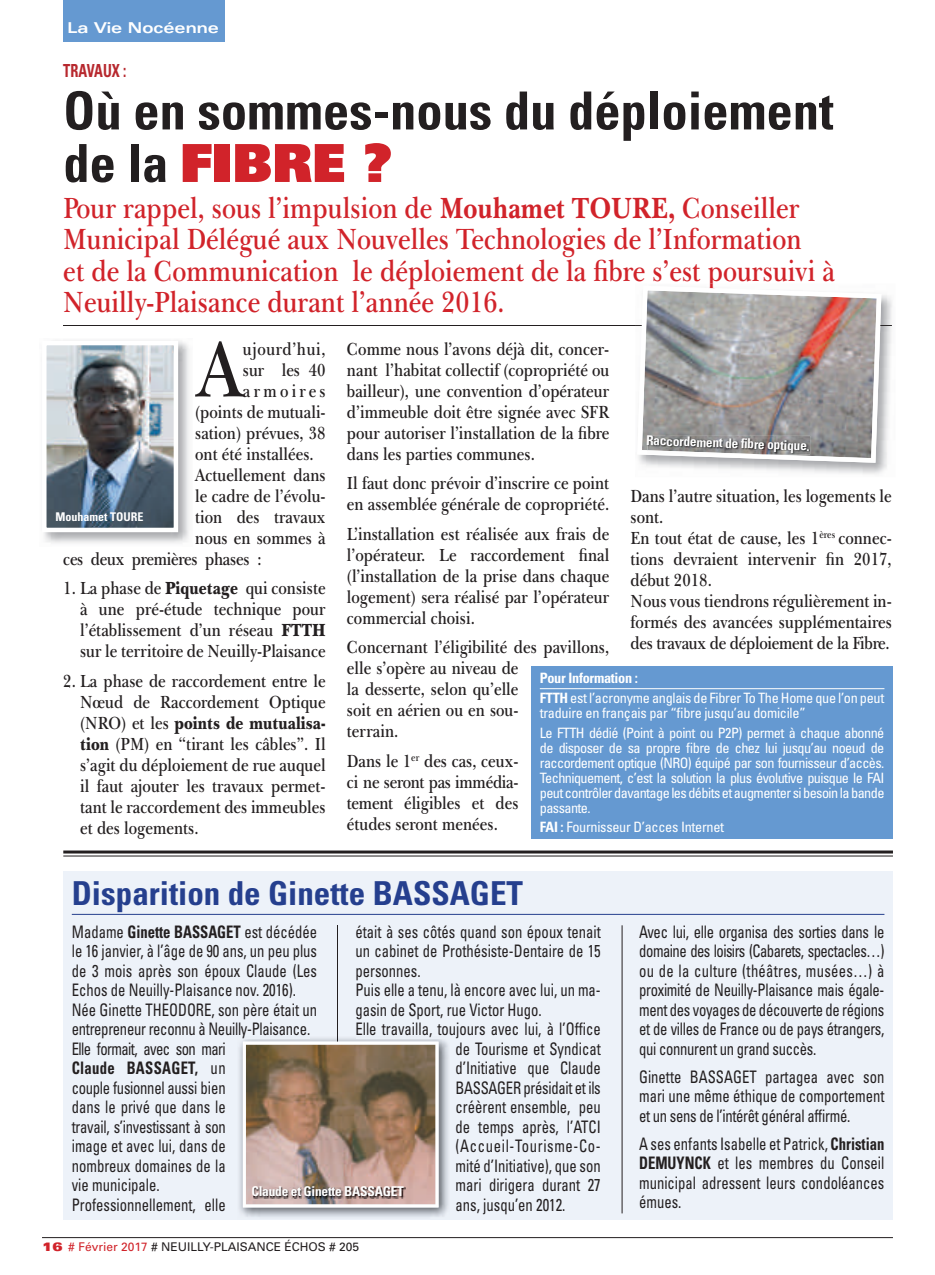
<style>
.page{position:relative;width:935px;height:1275px;background:#fff}
.page>*{position:absolute;margin:0;border:0;box-sizing:border-box;transform-origin:0 0}
.t1{font:600 80.55px "New Baskerville IT Cby BT";color:#231f20;scale:.85 1}
.t2{font:700 condensed 52.5px/52.5px "Univers";color:#231f20}
.t3{font:700 condensed 33px "Univers";color:#253f8e}
.t4{font:600 30px/31.5px "New Baskerville IT Cby BT";color:#d1232a;scale:.85 1}
.t5{font:600 18px/21px "New Baskerville IT Cby BT";color:#231f20;text-align:justify;scale:.85 1}
.t6{font:600 18px "New Baskerville IT Cby BT";letter-spacing:-.02em;color:#231f20;scale:.85 1}
.t7{font:600 18px "New Baskerville IT Cby BT";letter-spacing:.04em;color:#231f20;scale:.85 1}
.t8{font:700 condensed 18px "Univers";color:#b7282e;scale:.8 1}
.t9{font:600 18px "New Baskerville IT Cby BT";letter-spacing:.21em;color:#231f20;scale:.85 1}
.t10{font:condensed 17.25px/19.5px "Univers";color:#231f20;text-align:justify;scale:.85 1}
.t11{font:condensed 17.25px "Univers";letter-spacing:-.02em;color:#231f20;scale:.85 1}
.t12{font:condensed 17.25px "Univers";letter-spacing:.045em;color:#231f20;scale:.85 1}
.t13{font:condensed 17.25px "Univers";color:#1e1b1f;scale:.85 1}
.t14{font:700 expanded 15px "Univers";color:#fff}
.t15{font:condensed 14.25px/15px "Univers";letter-spacing:-.02em;color:#fff}
.t16{font:condensed 14.25px/19.2px "Univers";letter-spacing:-.04em;color:#fff}
.t17{font:700 condensed 13.5px "Univers";letter-spacing:-.02em;color:#fff}
.t18{font:12px "Univers";color:#231f20}
.t19{font:700 condensed 12px "Univers";color:#fff}
.s1{font-weight:900;font-stretch:normal;color:#d1232a}
.s2{font-weight:700}
.s3{font-weight:900}
.s4{font-weight:900;font-stretch:expanded;color:#d1232a}
.s5{color:#d1232a}
</style>
<div class="page">
<hr style="left:42px;top:1237px;width:850px;height:1px;background:#231f20">
<div style="left:63px;top:0;width:162px;height:42px;background:#6599d1"></div>
<hr style="left:63px;top:325px;width:828px;height:1px;background:#231f20">
<div style="left:531px;top:665px;width:361px;height:173px;background:#6599d1"></div>
<hr style="left:539px;top:688px;width:345px;height:1px;background:#fff">
<img style="left:44px;top:340px;width:145px;height:203px">
<img style="left:47px;top:346px;width:126px;height:181px">
<div style="left:42px;top:341px;width:136px;height:191px;border:4px solid #fff"></div>
<img style="left:640px;top:295px;width:252px;height:179px">
<img style="left:635px;top:325px;width:256px;height:1px">
<svg style="left:637px;top:290px;width:244px;height:173px;background:#a8a3a3"></svg>
<img style="left:647px;top:436px;width:163px;height:18px">
<img style="left:647px;top:450px;width:116px;height:4px">
<hr style="left:63px;top:850px;width:829px;height:3px;background:#231f20">
<hr style="left:63px;top:855px;width:829px;height:1px;background:#231f20">
<div style="left:63px;top:871px;width:829px;height:349px;background:#edf2f9"></div>
<hr style="left:72px;top:914px;width:812px;height:1px;background:#253f8e">
<hr style="left:337px;top:925px;width:1px;height:122px;background:#231f20">
<hr style="left:621px;top:925px;width:1px;height:288px;background:#231f20">
<img style="left:239px;top:1039px;width:210px;height:178px">
<svg style="left:243px;top:1038px;width:195px;height:169px;background:#a28977"></svg>
<img style="left:253px;top:1187px;width:152px;height:11px">
<p class="t14" style="left:68px;top:22px;width:153px">La Vie Nocéenne</p>
<p class="t8" style="left:63px;top:64px;width:80px">TRAVAUX :</p>
<h2 class="t2" style="left:63px;top:89px;width:771px">Où en sommes-nous du déploiement de la <span class="s1">FIBRE ?</span></h2>
<h3 class="t4" style="left:63px;top:195px;width:909px">Pour rappel, sous l’impulsion de <span class="s2">Mouhamet TOURE,</span> Conseiller Municipal Délégué aux Nouvelles Technologies de l’Information<br>et de la Communication le déploiement de la fibre s’est oursuivi à Neuilly-Plaisance durant l’année 2016.</h3>
<h1 class="t1" style="left:197px;top:339px;width:55px">A</h1>
<p class="t7" style="left:243px;top:342px;width:99px">ujourd’hui,</p>
<h3 class="t4" style="left:707px;top:258px;width:20px">p</h3>
<p class="t5" style="left:347px;top:340px;width:310px">Comme nous l’avons déjà dit, concer&shy;nant l’habitat collectif (copropriété ou bailleur), une convention d’opérateur d’immeuble doit être signée avec SFR pour autoriser l’installation de la fibre dans les parties communes.</p>
<p class="t5" style="left:347px;top:475px;width:310px">Il faut donc prévoir d’inscrire ce point en assemblée générale de copropriété.</p>
<p class="t5" style="left:347px;top:525px;width:310px">L’installation est réalisée aux frais de l’opérateur. Le raccordement final (l’installation de la prise dans chaque logement) sera réalisé par l’opérateur commercial choisi.</p>
<p class="t5" style="left:347px;top:639px;width:310px;text-align:left">Concernant l’éligibilité des pavillons, elle s’opère au niveau de<br>la desserte, selon qu’elle<br>soit en aérien ou en sou-<br>terrain.</p>
<p class="t5" style="left:347px;top:752px;width:203px">Dans le 1<sup>er</sup> des cas, ceux&shy;ci ne seront pas immédia&shy;tement éligibles et des études seront menées.</p>
<p class="t5" style="left:243px;top:361px;width:99px">sur les 40</p>
<p class="t9" style="left:243px;top:384px;width:99px">armoires</p>
<p class="t5" style="left:195px;top:403px;width:155px">(points de mutuali-</p>
<p class="t5" style="left:195px;top:424px;width:155px">sation) prévues, 38</p>
<p class="t5" style="left:195px;top:445px;width:141px">ont été installées.</p>
<p class="t5" style="left:195px;top:466px;width:155px">Actuellement dans</p>
<p class="t5" style="left:195px;top:487px;width:155px">le cadre de l’évolu-</p>
<p class="t5" style="left:195px;top:508px;width:155px">tion des travaux</p>
<p class="t5" style="left:195px;top:529px;width:155px">nous en sommes à</p>
<p class="t6" style="left:63px;top:552px;width:235px">ces deux premières phases :</p>
<p class="t5" style="left:80px;top:579px;width:290px;text-indent:-17px">1. La phase de <span class="s3">Piquetage</span> qui consiste à une pré-étude technique pour l’établissement d’un réseau <span class="s3">FTTH </span>sur le territoire de Neuilly-Plaisance</p>
<p class="t5" style="left:80px;top:672px;width:290px;text-indent:-17px">2. La phase de raccordement entre le Nœud de Raccordement Optique (NRO) et les <span class="s3">points de mutualisa&shy;tion</span> (PM) en “tirant les câbles”. Il s’agit du déploiement de rue auquel il faut ajouter les travaux permet&shy;tant le raccordement des immeubles et des logements.</p>
<p class="t17" style="left:646px;top:435px;width:165px;rotate:2deg">Raccordement de fi bre optique.</p>
<p class="t5" style="left:630px;top:487px;width:309px;text-align:left">Dans l’autre situation, les logements le sont.<br>En tout état de cause, les 1<sup>ères</sup> connec&shy;tions devraient intervenir fin 2017, début 2018.<br>Nous vous tiendrons régulièrement in&shy;formés des avancées supplémentaires des travaux de déploiement de la Fibre.</p>
<p class="t15" style="left:539px;top:669px;width:346px;line-height:20px"><span class="s2">Pour Information :<br>FTTH</span> est l’acronyme anglais de Fibrer To The Home que l’on peut</p>
<p class="t16" style="left:539px;top:704px;width:346px">traduire en français par “fibre jusqu’au domicile”<br>Le FTTH dédié (Point à point ou P2P) permet à chaque abonné</p>
<p class="t15" style="left:539px;top:741px;width:346px;text-align:justify">de disposer de sa propre fibre de chez lui jusqu’au noeud de raccordement optique (NRO) équipé par son fournisseur d’accès.<br>Techniquement, c’est la solution la plus évolutive puisque le FAI peut contrôler davantage les débits et augmenter si besoin la bande passante.</p>
<p class="t15" style="left:539px;top:820px;width:186px"><span class="s2">FAI :</span> Fournisseur D’acces Internet</p>
<p class="t19" style="left:55px;top:512px;width:89px">Mouhamet TOURE</p>
<h3 class="t3" style="left:72px;top:881px;width:453px">Disparition de Ginette BASSAGET</h3>
<p class="t10" style="left:72px;top:923px;width:290px;text-align:left">Madame <span class="s2">Ginette BASSAGET</span> est décédée le 16 janvier, à l’âge de 90 ans, un peu plus de 3 mois après son époux Claude (Les<br>Echos de Neuilly-Plaisance nov. 2016).<br>Née Ginette THEODORE, son père était un entrepreneur reconnu à Neuill -Plaisance.<br>Elle formait, avec son mari<br><span class="s2">Claude BASSAGET,</span> un<br>couple fusionnel aussi bien<br>dans le privé que dans le<br>travail, s’investissant à son<br>image et avec lui, dans de<br>nombreux domaines de la<br>vie municipale.<br>Professionnellement, elle</p>
<p class="t10" style="left:355px;top:923px;width:290px">était à ses côtés quand son époux tenait</p>
<p class="t10" style="left:355px;top:942px;width:290px">un cabinet de Prothésiste-Dentaire de 15</p>
<p class="t10" style="left:355px;top:962px;width:78px">personnes.</p>
<p class="t10" style="left:355px;top:981px;width:290px">Puis elle a tenu, là encore avec lui, un ma-</p>
<p class="t10" style="left:355px;top:1001px;width:221px">gasin de Sport, rue Victor Hugo.</p>
<p class="t10" style="left:355px;top:1020px;width:290px">Elle travailla toujours avec lui, à l’Office</p>
<p class="t10" style="left:455px;top:1040px;width:172px">de Tourisme et Syndicat</p>
<p class="t10" style="left:455px;top:1059px;width:172px">d’Initiative que Claude</p>
<p class="t11" style="left:455px;top:1080px;width:172px">BASSAGER présidait et ils</p>
<p class="t10" style="left:455px;top:1098px;width:172px">créèrent ensemble, peu</p>
<p class="t10" style="left:455px;top:1118px;width:172px">de temps après, l’ATCI</p>
<p class="t12" style="left:455px;top:1139px;width:172px">(Accueil-Tourisme-Co-</p>
<p class="t10" style="left:455px;top:1157px;width:172px">mité d’Initiative), que son</p>
<p class="t10" style="left:455px;top:1176px;width:172px">mari dirigera durant 27</p>
<p class="t10" style="left:455px;top:1196px;width:131px">ans, jusqu’en 2012.</p>
<p class="t13" style="left:241px;top:1022px;width:9px">y</p>
<p class="t13" style="left:429px;top:1022px;width:5px">,</p>
<p class="t17" style="left:251px;top:1186px;width:154px">Claude et Ginette BASSAGET</p>
<p class="t18" style="left:42px;top:1242px;width:319px"><span class="s4">16</span> <span class="s5"># Février 2017</span> # NEUILLY-PLAISANCE ÉCHOS # 205</p>
<p class="t10" style="left:639px;top:923px;width:290px">Avec lui, elle organisa des sorties dans le domaine des loisirs (Cabarets, spectacles…) ou de la culture (théâtres, musées…) à proximité de Neuilly-Plaisance mais égale&shy;ment des voyages de découverte de régions et de villes de France ou de pays étrangers, qui connurent un grand succès.</p>
<p class="t10" style="left:639px;top:1068px;width:290px">Ginette BASSAGET partagea avec son mari une même éthique de comportement et un sens de l’intérêt général affirmé.</p>
<p class="t10" style="left:639px;top:1134px;width:290px">A ses enfants Isabelle et Patrick, <span class="s2">Christian DEMUYNCK</span> et les membres du Conseil municipal adressent leurs condoléances émues.</p>
</div>
